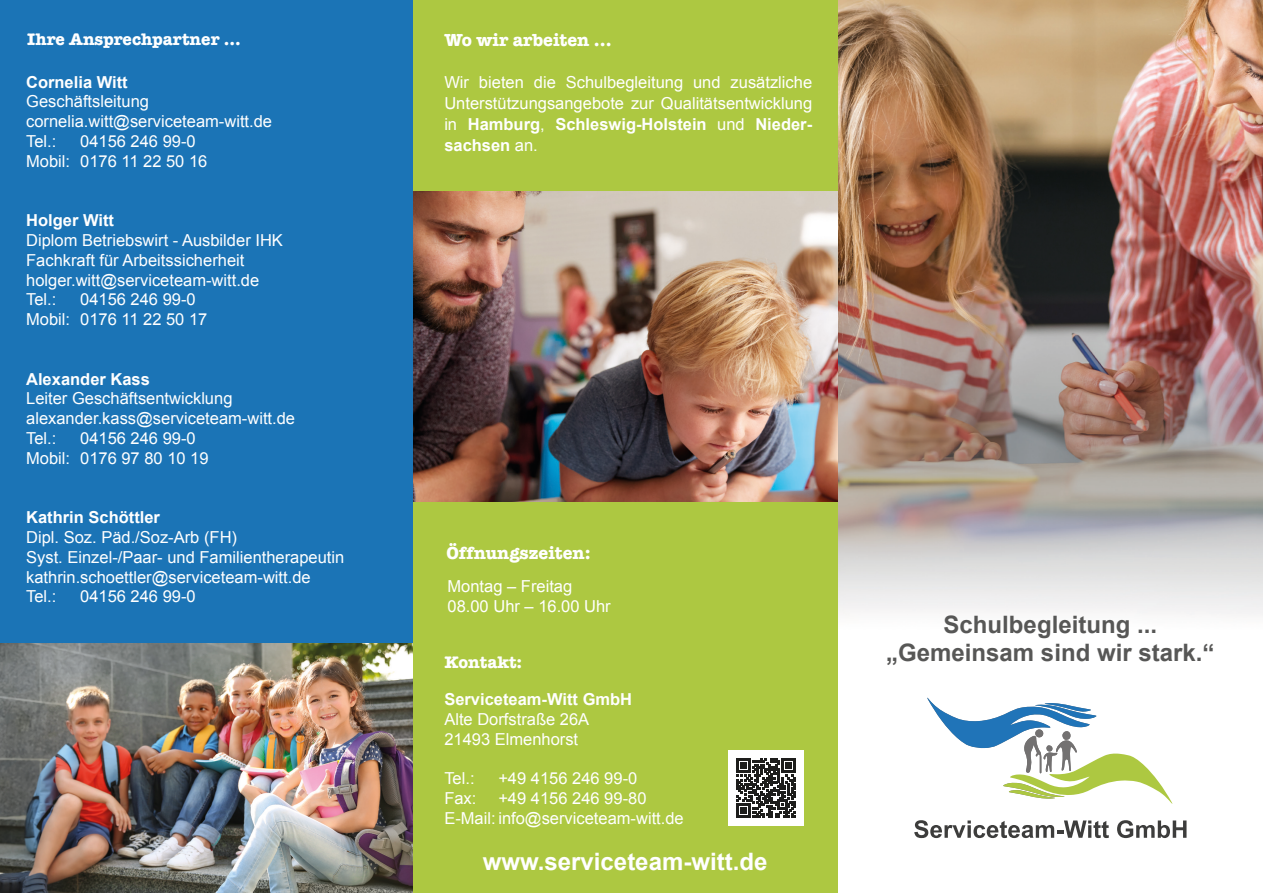
<style>
.page{position:relative;width:1263px;height:893px;background:#fff}
.page>*{position:absolute;margin:0;border:0;box-sizing:border-box;transform-origin:0 0}
.t1{font:700 24px/28.8px "Arial";color:#575756;text-align:center}
.t2{font:700 24px "Arial";color:#fff}
.t3{font:700 18px "American Typewriter";color:#fff}
.t4{font:700 17.25px "American Typewriter";color:#fff}
.t5{font:16.5px/19.8px "Arial";color:#fff}
.t6{font:700 16.5px "Arial";color:#fff}
.s1{font-weight:700}
</style>
<div class="page">
<img style="left:838px;top:0;width:425px;height:616px">
<div style="left:412px;top:0;width:426px;height:893px;background:#adc841"></div>
<img style="left:412px;top:191px;width:426px;height:311px">
<div style="left:0;top:0;width:412px;height:893px;background:#1b74b6"></div>
<img style="left:0;top:643px;width:412px;height:250px">
<div style="left:728px;top:750px;width:76px;height:76px;background:#fff"></div>
<svg style="left:736px;top:759px;width:59px;height:59px"></svg>
<svg style="left:927px;top:698px;width:245px;height:106px"></svg>
<svg style="left:914px;top:820px;width:195px;height:18px"></svg>
<svg style="left:1117px;top:820px;width:69px;height:18px"></svg>
<p class="t4" style="left:27px;top:25px;width:215px">Ihre Ansprechpartner ...</p>
<p class="t6" style="left:26px;top:71px;width:103px">Cornelia Witt</p>
<p class="t5" style="left:26px;top:92px;width:247px">Geschäftsleitung cornelia.witt@serviceteam-witt.de<br>Tel.:</p>
<p class="t5" style="left:26px;top:132px;width:183px;text-indent:54px">04156 246 99-0<br>Mobil: 0176 11 22 50 16</p>
<p class="t6" style="left:26px;top:210px;width:89px">Holger Witt</p>
<p class="t5" style="left:26px;top:231px;width:258px">Diplom Betriebswirt - Ausbilder IHK<br>Fachkraft für Arbeitssicherheit holger.witt@serviceteam-witt.de<br>Tel.:</p>
<p class="t5" style="left:26px;top:290px;width:183px;text-indent:54px">04156 246 99-0<br>Mobil: 0176 11 22 50 17</p>
<p class="t6" style="left:26px;top:368px;width:125px">Alexander Kass</p>
<p class="t5" style="left:26px;top:389px;width:270px">Leiter Geschäftsentwicklung alexander.kass@serviceteam-witt.de<br>Tel.:</p>
<p class="t5" style="left:26px;top:429px;width:184px;text-indent:54px">04156 246 99-0<br>Mobil: 0176 97 80 10 19</p>
<p class="t6" style="left:26px;top:507px;width:135px">Kathrin Schöttler</p>
<p class="t5" style="left:26px;top:528px;width:320px">Dipl. Soz. Päd./Soz-Arb (FH)<br>Syst. Einzel-/Paar- und Familientherapeutin kathrin.schoettler@serviceteam-witt.de<br>Tel.:</p>
<p class="t5" style="left:80px;top:587px;width:117px">04156 246 99-0</p>
<p class="t3" style="left:444px;top:24px;width:169px">Wo wir arbeiten ...</p>
<p class="t5" style="left:444px;top:72px;width:369px;line-height:21px;text-align:justify">Wir bieten die Schulbegleitung und zusätzliche Unterstützungsangebote zur Qualitätsentwicklung in <span class="s1">Hamburg</span>, <span class="s1">Schleswig-Holstein</span> und <span class="s1">Nieder&shy;sachsen</span> an.</p>
<p class="t3" style="left:446px;top:537px;width:146px">Öffnungszeiten:</p>
<p class="t5" style="left:447px;top:576px;width:165px">Montag – Freitag<br>08.00 Uhr – 16.00 Uhr</p>
<p class="t4" style="left:444px;top:647px;width:79px">Kontakt:</p>
<p class="t6" style="left:444px;top:688px;width:189px">Serviceteam-Witt GmbH</p>
<p class="t5" style="left:444px;top:709px;width:146px">Alte Dorfstraße 26A<br>21493 Elmenhorst</p>
<p class="t5" style="left:444px;top:769px;width:32px">Tel.:</p>
<p class="t5" style="left:498px;top:769px;width:140px">+49 4156 246 99-0</p>
<p class="t5" style="left:444px;top:789px;width:34px">Fax:</p>
<p class="t5" style="left:444px;top:789px;width:241px;text-indent:54px">+49 4156 246 99-80<br>E-Mail: info@serviceteam-witt.de</p>
<h1 class="t2" style="left:483px;top:846px;width:286px">www.serviceteam-witt.de</h1>
<h1 class="t1" style="left:886px;top:610px;width:330px">Schulbegleitung ... „Gemeinsam sind wir stark.“</h1>
</div>
